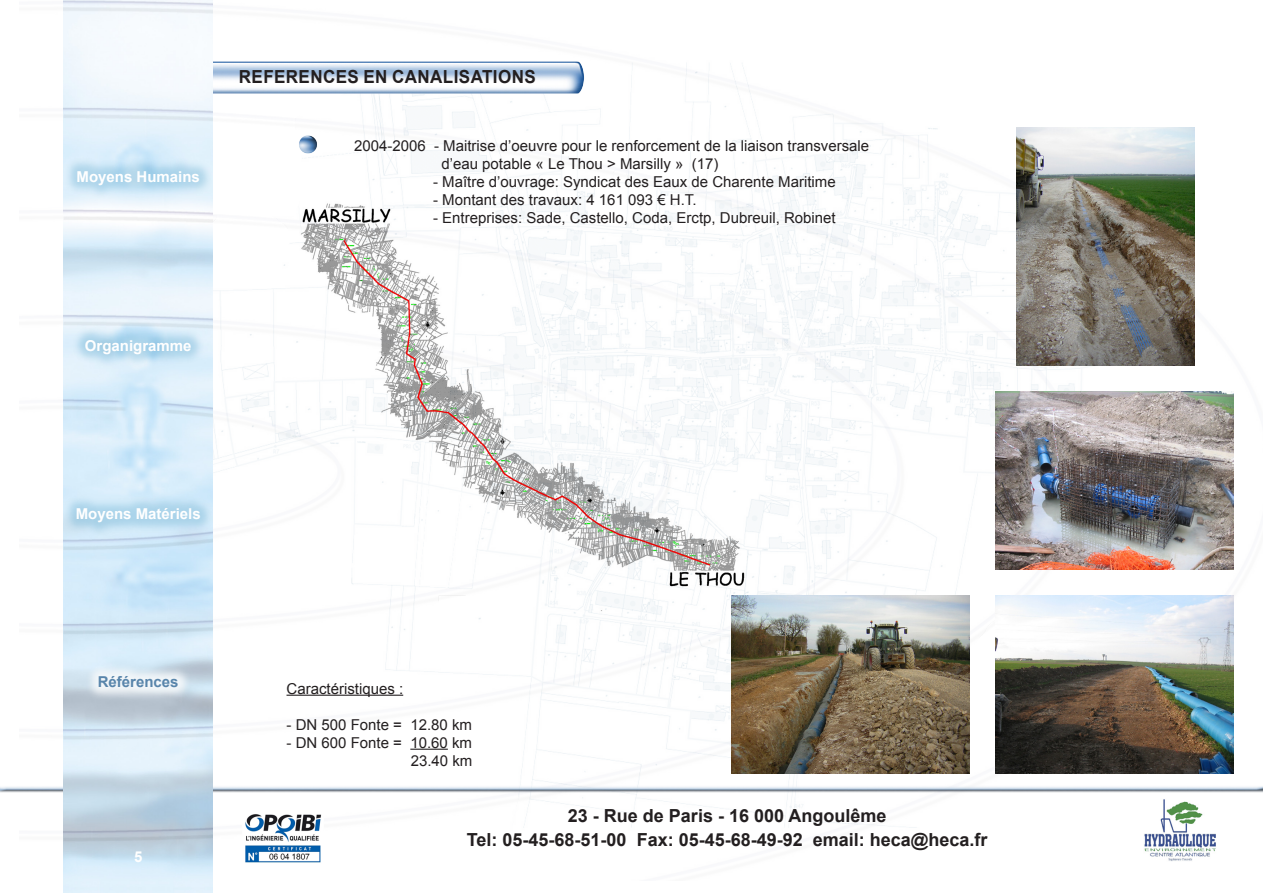
<style>
.page{position:relative;width:1263px;height:893px;background:#fff}
.page>*{position:absolute;margin:0;border:0;box-sizing:border-box;transform-origin:0 0}
.t1{font:700 18px "Arial";color:#231f20}
.t2{font:700 18px "Arial";letter-spacing:.025em;color:#231f20;scale:.95 1}
.t3{font:15px "Arial";color:#231f20}
.Texte_bandeau_OFF{font:700 15px "Arial";color:#fff}
.Texte_bandeau_ON{font:700 15px "Arial";color:#5885ab}
</style>
<div class="page">
<img style="left:63px;top:0;width:1171px;height:880px">
<img style="left:213px;top:56px;width:378px;height:42px">
<img style="left:0;top:745px;width:1263px;height:92px">
<img style="left:64px;top:0;width:149px;height:893px">
<div style="left:62px;top:156px;width:150px;height:41px;background:#4399c3;opacity:.3"></div>
<div style="left:70px;top:325px;width:134px;height:42px;background:#4399c3;opacity:.3"></div>
<div style="left:61px;top:493px;width:151px;height:42px;background:#4399c3;opacity:.3"></div>
<div style="left:84px;top:661px;width:107px;height:39px;background:#fff;opacity:.75"></div>
<img style="left:298px;top:133px;width:21px;height:23px">
<hr style="left:286px;top:695px;width:117px;height:1px;background:#231f20">
<hr style="left:410px;top:749px;width:38px;height:1px;background:#231f20">
<img style="left:731px;top:595px;width:238px;height:179px">
<img style="left:1016px;top:128px;width:179px;height:238px">
<img style="left:995px;top:595px;width:238px;height:179px">
<img style="left:995px;top:391px;width:238px;height:179px">
<img style="left:217px;top:187px;width:621px;height:439px">
<img style="left:1144px;top:799px;width:72px;height:62px">
<img style="left:242px;top:811px;width:82px;height:53px">
<p class="Texte_bandeau_OFF" style="left:77px;top:167px;width:125px">Moyens Humains</p>
<p class="t2" style="left:239px;top:65px;width:314px">REFERENCES EN CANALISATIONS</p>
<p class="t3" style="left:354px;top:136px;width:517px">2004-2006 - Maitrise d’oeuvre pour le renforcement de la liaison transversale</p>
<p class="t3" style="left:441px;top:154px;width:278px">d’eau potable « Le Thou &gt; Marsilly » (17)</p>
<p class="t3" style="left:433px;top:172px;width:404px">- Maître d’ouvrage: Syndicat des Eaux de Charente Maritime</p>
<p class="t3" style="left:433px;top:190px;width:265px">- Montant des travaux: 4 161 093 € H.T.</p>
<p class="t3" style="left:433px;top:208px;width:404px">- Entreprises: Sade, Castello, Coda, Erctp, Dubreuil, Robinet</p>
<p class="Texte_bandeau_OFF" style="left:85px;top:335px;width:108px">Organigramme</p>
<p class="Texte_bandeau_OFF" style="left:76px;top:504px;width:127px">Moyens Matériels</p>
<p class="Texte_bandeau_ON" style="left:98px;top:672px;width:82px">Références</p>
<p class="Texte_bandeau_OFF" style="left:134px;top:847px;width:10px">5</p>
<p class="t3" style="left:286px;top:678px;width:118px">Caractéristiques :</p>
<p class="t3" style="left:286px;top:714px;width:187px">- DN 500 Fonte = 12.80 km</p>
<p class="t3" style="left:286px;top:732px;width:187px">- DN 600 Fonte = 10.60 km</p>
<p class="t3" style="left:411px;top:750px;width:63px">23.40 km</p>
<p class="t1" style="left:568px;top:804px;width:320px">23 - Rue de Paris - 16 000 Angoulême</p>
<p class="t1" style="left:467px;top:828px;width:522px">Tel: 05-45-68-51-00 Fax: 05-45-68-49-92 email: heca@heca.fr</p>
</div>
